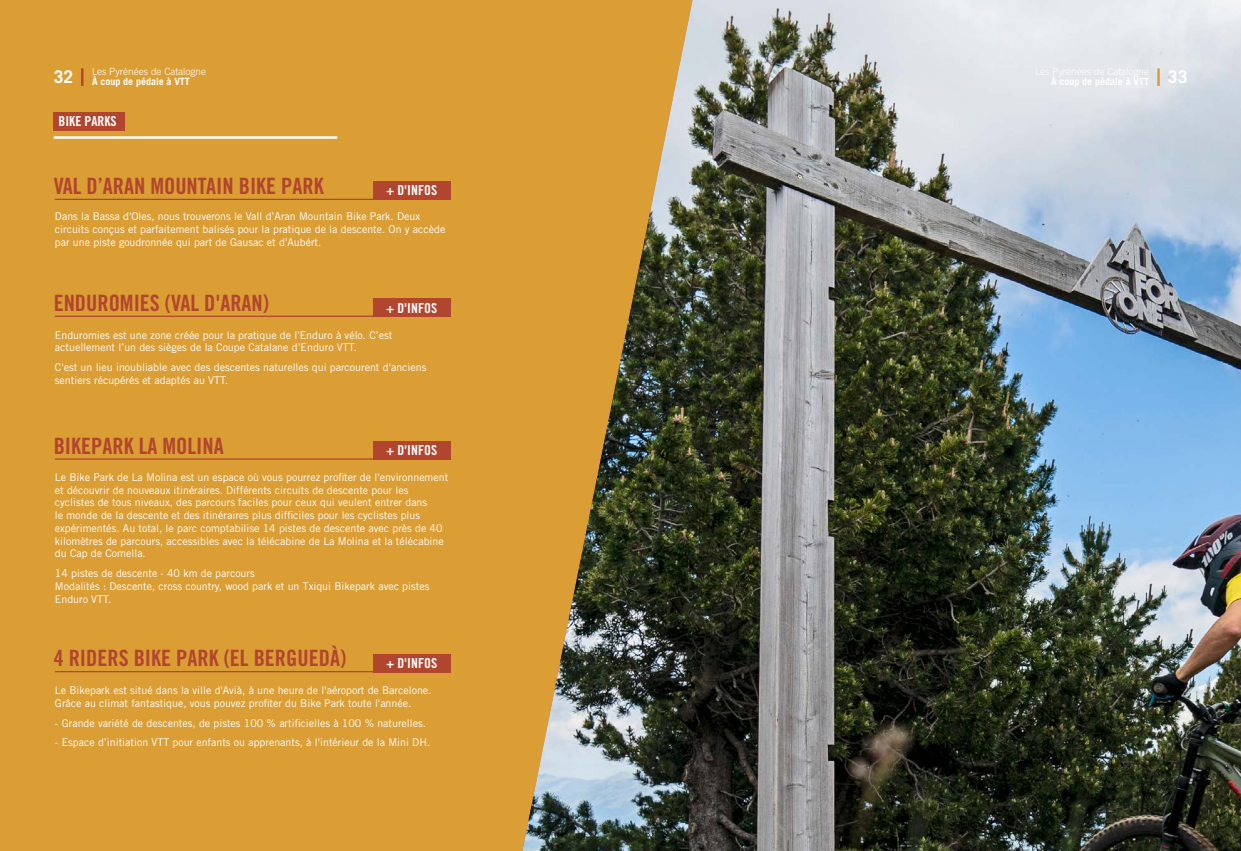
<style>
.page{position:relative;width:1241px;height:851px;background:#fff}
.page>*{position:absolute;margin:0;border:0;box-sizing:border-box;transform-origin:0 0}
.t1{font:22.5px "Trade Gothic LT Std Bd Cn 20";color:#b1452e}
.t2{font:13.75px "Trade Gothic LT Std Bd Cn 20";color:#fff}
.t3{font:10.62px/12.8px "Trade Gothic LT Std";color:#fff}
.t4{font:300 10px/10px "Trade Gothic LT Std";color:#fff}
.t5{font:700 10px "Trade Gothic LT Std";color:#fff}
.s1{font-weight:700}
</style>
<div class="page">
<div style="left:0;top:0;width:756px;height:850px;background:#db9e35"></div>
<img style="left:522px;top:0;width:718px;height:850px">
<hr style="left:54px;top:136px;width:283px;height:3px;background:#fff">
<hr style="left:55px;top:199px;width:395px;height:1px;background:#b1452e">
<hr style="left:55px;top:315px;width:395px;height:2px;background:#b1452e">
<hr style="left:55px;top:458px;width:395px;height:1px;background:#b1452e">
<hr style="left:55px;top:671px;width:395px;height:1px;background:#b1452e">
<div style="left:54px;top:112px;width:71px;height:19px;background:#b1452e"></div>
<div style="left:373px;top:298px;width:77px;height:19px;background:#b1452e"></div>
<div style="left:373px;top:181px;width:77px;height:18px;background:#b1452e"></div>
<div style="left:373px;top:441px;width:77px;height:18px;background:#b1452e"></div>
<div style="left:373px;top:653px;width:77px;height:19px;background:#b1452e"></div>
<svg style="left:81px;top:68px;width:2px;height:18px"></svg>
<svg style="left:1157px;top:68px;width:2px;height:18px"></svg>
<p class="t4" style="left:54px;top:66px;width:154px;text-indent:38px">Les Pyrénées de Catalogne<br><sup>32</sup> <span class="s1">À coup de pédale à VTT</span></p>
<p class="t5" style="left:1050px;top:75px;width:99px">À coup de pédale à VTT</p>
<p class="t2" style="left:59px;top:113px;width:60px">BIKE PARKS</p>
<h1 class="t1" style="left:54px;top:172px;width:271px">VAL D’ARAN MOUNTAIN BIKE PARK</h1>
<p class="t3" style="left:55px;top:210px;width:392px">Dans la Bassa d'Oles, nous trouverons le Vall d’Aran Mountain Bike Park. Deux circuits conçus et parfaitement balisés pour la pratique de la descente. On y accède par une piste goudronnée qui part de Gausac et d'Aubért.</p>
<p class="t2" style="left:386px;top:182px;width:53px">+ D'INFOS</p>
<h1 class="t1" style="left:54px;top:289px;width:217px">ENDUROMIES (VAL D'ARAN)</h1>
<p class="t3" style="left:55px;top:328px;width:339px">Enduromies est une zone créée pour la pratique de l'Enduro à vélo. C’est actuellement l’un des sièges de la Coupe Catalane d’Enduro VTT.</p>
<p class="t3" style="left:55px;top:361px;width:373px">C'est un lieu inoubliable avec des descentes naturelles qui parcourent d'anciens sentiers récupérés et adaptés au VTT.</p>
<p class="t2" style="left:386px;top:299px;width:53px">+ D'INFOS</p>
<h1 class="t1" style="left:54px;top:432px;width:171px">BIKEPARK LA MOLINA</h1>
<p class="t3" style="left:55px;top:470px;width:395px">Le Bike Park de La Molina est un espace où vous pourrez profiter de l'environnement et découvrir de nouveaux itinéraires. Différents circuits de descente pour les cyclistes de tous niveaux, des parcours faciles pour ceux qui veulent entrer dans<br>le monde de la descente et des itinéraires plus difficiles pour les cyclistes plus expérimentés. Au total, le parc comptabilise 14 pistes de descente avec près de 40 kilomètres de parcours, accessibles avec la télécabine de La Molina et la télécabine du Cap de Comella.</p>
<p class="t3" style="left:55px;top:567px;width:376px">14 pistes de descente · 40 km de parcours<br>Modalités : Descente, cross country, wood park et un Txiqui Bikepark avec pistes<br>Enduro VTT.</p>
<p class="t2" style="left:386px;top:442px;width:53px">+ D'INFOS</p>
<h1 class="t1" style="left:54px;top:644px;width:294px">4 RIDERS BIKE PARK (EL BERGUEDÀ)</h1>
<p class="t3" style="left:55px;top:683px;width:378px">Le Bikepark est situé dans la ville d'Avià, à une heure de l'aéroport de Barcelone.<br>Grâce au climat fantastique, vous pouvez profiter du Bike Park toute l'année.</p>
<p class="t3" style="left:55px;top:716px;width:372px">- Grande variété de descentes, de pistes 100 % artificielles à 100 % naturelles.</p>
<p class="t3" style="left:55px;top:736px;width:377px">- Espace d’initiation VTT pour enfants ou apprenants, à l'intérieur de la Mini DH.</p>
<p class="t2" style="left:386px;top:654px;width:53px">+ D'INFOS</p>
</div>
